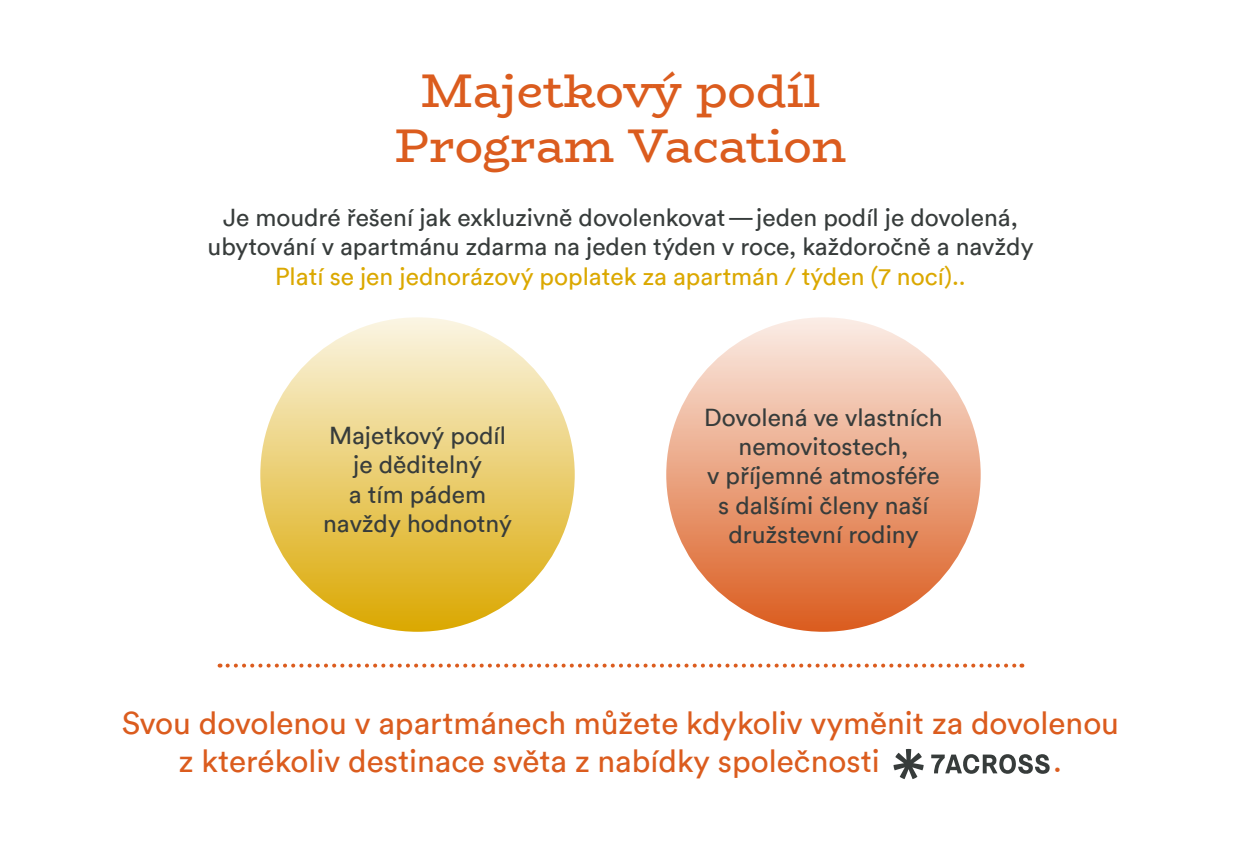
<style>
.page{position:relative;width:1241px;height:844px;background:#fff}
.page>*{position:absolute;margin:0;border:0;box-sizing:border-box;transform-origin:0 0}
.t1{font:47.25px/54.6px "Bio Rhyme";letter-spacing:-.005em;color:#db5c1e;text-align:center}
.t2{font:31.5px/37.8px "Circular";color:#db5c1e}
.t3{font:24.5px/29.4px "Circular";color:#373c3b;text-align:center}
.s1{color:#dba800}
</style>
<div class="page">
<div style="left:260px;top:317px;width:314px;height:314px;background:linear-gradient(to bottom,#fbf6e5,#dba802);border-radius:50%"></div>
<div style="left:666px;top:317px;width:314px;height:314px;background:linear-gradient(to bottom,#fbeee7,#db5c1f);border-radius:50%"></div>
<svg style="left:227px;top:663px;width:795px;height:4px"></svg>
<svg style="left:931px;top:754px;width:118px;height:20px"></svg>
<svg style="left:893px;top:748px;width:30px;height:31px"></svg>
<p class="t1" style="left:395px;top:62px;width:453px">Majetkový podíl<br>Program Vacation</p>
<p class="t3" style="left:207px;top:201px;width:827px">Je moudré řešení jak exkluzivně dovolenkovat—jeden podíl je dovolená, ubytování v apartmánu zdarma na jeden týden v roce, každoročně a navždy<br><span class="s1">Platí se jen jednorázový poplatek za apartmán / týden (7 nocí)..</span></p>
<p class="t3" style="left:323px;top:419px;width:190px">Majetkový podíl je děditelný<br>a tím pádem navždy hodnotný</p>
<p class="t3" style="left:704px;top:401px;width:240px">Dovolená ve vlastních nemovitostech,<br>v příjemné atmosféře s dalšími členy naší družstevní rodiny</p>
<p class="t2" style="left:179px;top:702px;width:941px;text-indent:-57px">Svou dovolenou v apartmánech můžete kdykoliv vyměnit za dovolenou z kterékoliv destinace světa z nabídky společnosti</p>
<p class="t2" style="left:1052px;top:740px;width:10px">.</p>
</div>
